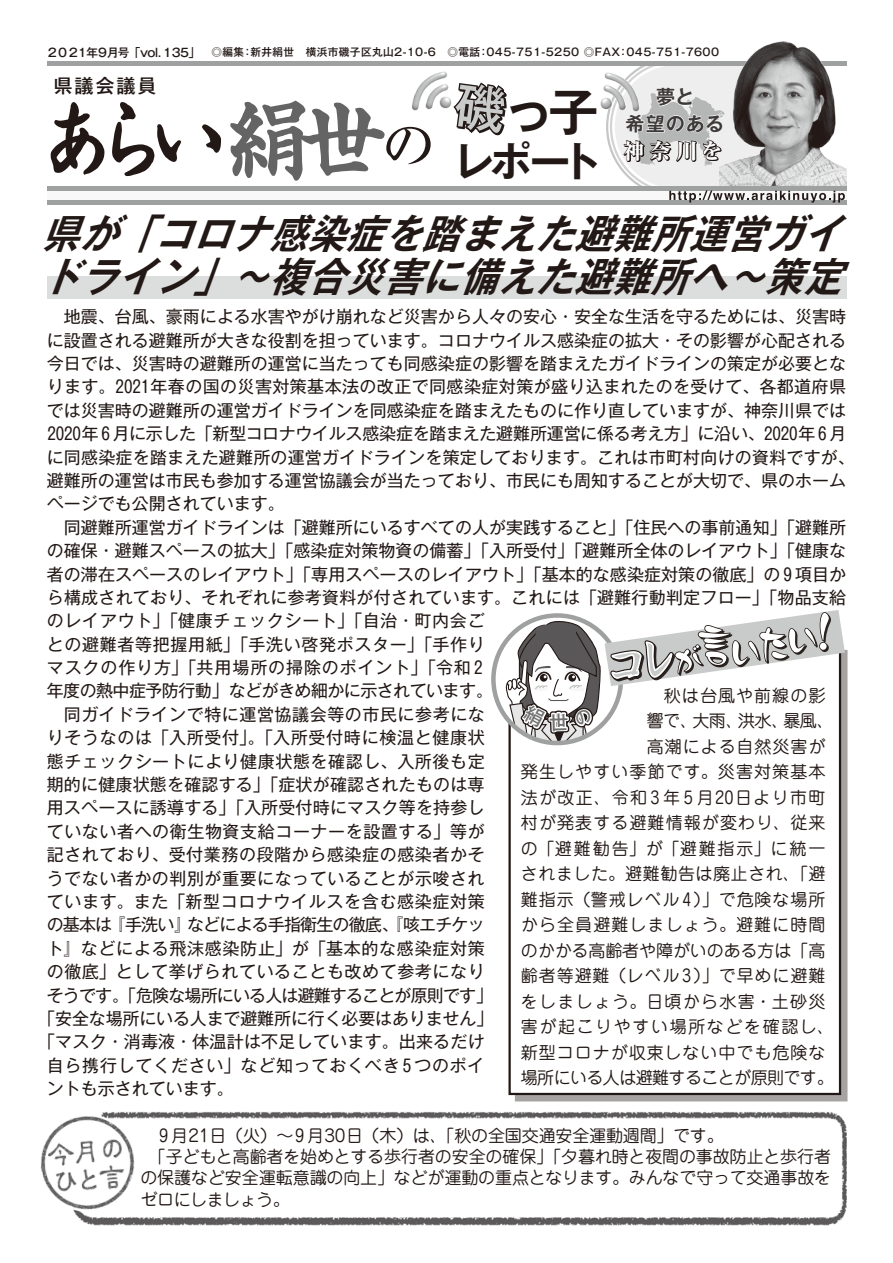
<style>
.page{position:relative;width:893px;height:1263px;background:#fff}
.page>*{position:absolute;margin:0;border:0;box-sizing:border-box;transform-origin:0 0}
.t1{font:88.95px "Sei Kai CB1 Std";letter-spacing:-.21em;color:#221815;scale:.94 1}
.t2{font:700 49.95px "Gothic MB101 Pro De";color:#221815}
.t3{font:700 41.4px "Gothic MB101 Pro De";color:#221815}
.t4{font:italic 700 40.35px "Gothic MB101 Pr 6 De";color:#221815;scale:.93 1}
.t5{font:800 21.3px "Ryumin Pro";color:#fff}
.t6{font:700 19.2px/26.5px "Gothic MB101 Pro De";letter-spacing:.04em;color:#3e3a39;text-align:center}
.t7{font:500 19.2px "Gothic MB101 Pro";letter-spacing:.1em;color:#221815}
.t8{font:16.95px "Gothic MB101 Pr 6";letter-spacing:.005em;color:#221815}
.t9{font:16.95px/21.3px "Jun 201 Pro";letter-spacing:-.01em;color:#221815}
.t10{font:16.95px "Gothic MB101 Pr 6";letter-spacing:.035em;color:#221815}
.t11{font:16.95px "Gothic MB101 Pr 6";letter-spacing:.04em;color:#221815}
.t12{font:16.95px "Jun 201 Pro";letter-spacing:.055em;color:#221815}
.t13{font:16.95px "Gothic MB101 Pr 6";letter-spacing:-.015em;color:#221815}
.t14{font:16.95px "Gothic MB101 Pr 6";letter-spacing:.045em;color:#221815}
.t15{font:16.95px "Jun 201 Pro";letter-spacing:.065em;color:#221815}
.t16{font:16.95px "Gothic MB101 Pr 6";letter-spacing:.025em;color:#221815}
.t17{font:16.95px "Gothic MB101 Pr 6";letter-spacing:-.05em;color:#221815}
.t18{font:16.95px "Gothic MB101 Pr 6";letter-spacing:-.035em;color:#221815}
.t19{font:16.95px "Jun 201 Pro";letter-spacing:.035em;color:#221815}
.t20{font:16.95px "Gothic MB101 Pr 6";letter-spacing:.05em;color:#221815}
.t21{font:16.95px "Gothic MB101 Pr 6";letter-spacing:.03em;color:#221815}
.t22{font:16.95px "Jun 201 Pro";letter-spacing:-.035em;color:#221815}
.t23{font:16.95px "Jun 201 Pro";letter-spacing:.08em;color:#221815}
.t24{font:16.95px "Jun 201 Pro";letter-spacing:-.005em;color:#221815}
.t25{font:16.95px "Jun 201 Pro";letter-spacing:.115em;color:#221815}
.t26{font:16.95px "Jun 201 Pro";letter-spacing:.075em;color:#221815}
.t27{font:16.95px "Jun 201 Pro";letter-spacing:.095em;color:#221815}
.t28{font:16.95px/25.5px "Jun 201 Pro";letter-spacing:.06em;color:#221815}
.t29{font:500 11.7px "Gothic MB101 Pr 6";letter-spacing:-.06em;color:#221815}
.t30{font:500 10.65px "Gothic MB101 Pro";letter-spacing:.04em;color:#221815}
.s1{color:#656464}
.s2{font-family:"Ryumin Pro";font-weight:500;font-size:55.35px}
</style>
<div class="page">
<hr style="left:47px;top:62px;width:799px;height:4px;background:#9fa0a0">
<div style="left:47px;top:187px;width:799px;height:17px;background:#f8f8f8"></div>
<hr style="left:47px;top:201px;width:799px;height:4px;background:#9fa0a0">
<svg style="left:50px;top:102px;width:171px;height:75px"></svg>
<svg style="left:230px;top:100px;width:155px;height:81px"></svg>
<img style="left:412px;top:71px;width:39px;height:40px">
<img style="left:600px;top:99px;width:3px;height:9px">
<img style="left:94px;top:1112px;width:753px;height:114px">
<img style="left:40px;top:1112px;width:110px;height:113px">
<img style="left:719px;top:41px;width:127px;height:145px">
<div style="left:47px;top:186px;width:799px;height:5px;background:#9fa0a0"></div>
<div style="left:47px;top:277px;width:799px;height:22px;background:#dcdddd"></div>
<svg style="left:603px;top:64px;width:242px;height:139px"></svg>
<div style="left:508px;top:643px;width:333px;height:452px;border:2px solid #221815"></div>
<svg style="left:493px;top:615px;width:128px;height:128px"></svg>
<svg style="left:451px;top:82px;width:56px;height:54px"></svg>
<svg style="left:505px;top:610px;width:340px;height:133px"></svg>
<p class="t29" style="left:46px;top:43px;width:155px">２０２1年9月号「vol.１35「</p>
<p class="t30" style="left:250px;top:43px;width:231px">新井絹世　横浜市磯子区丸山2-10-6　◎電話</p>
<p class="t30" style="left:212px;top:43px;width:34px">◎編集</p>
<p class="t30" style="left:478px;top:43px;width:144px">：045-751-5250 ◎FAX</p>
<p class="t30" style="left:618px;top:43px;width:103px">：045-751-7600</p>
<p class="t30" style="left:242px;top:43px;width:12px">：</p>
<p class="t7" style="left:53px;top:69px;width:105px">県議会議員</p>
<h1 class="t1" style="left:35px;top:72px;width:428px">あらい<span class="s1">絹世</span><span class="s2">の</span></h1>
<h2 class="t2" style="left:504px;top:70px;width:96px">っ子</h2>
<h3 class="t3" style="left:453px;top:126px;width:151px">レポート</h3>
<p class="t6" style="left:626px;top:81px;width:100px">夢と<br>希望のある</p>
<p class="t5" style="left:623px;top:134px;width:101px">神奈川を</p>
<h3 class="t4" style="left:41px;top:200px;width:886px">県がコロナ感染症を踏まえた避難所運営ガイ</h3>
<h3 class="t4" style="left:117px;top:200px;width:67px">「</h3>
<h3 class="t4" style="left:269px;top:243px;width:641px">複合災害に備えた避難所へ策定</h3>
<h3 class="t4" style="left:41px;top:243px;width:190px">ドライン</h3>
<h3 class="t4" style="left:193px;top:243px;width:107px">」～</h3>
<h3 class="t4" style="left:727px;top:243px;width:67px">～</h3>
<p class="t8" style="left:47px;top:303px;width:801px">　地震、台風、豪雨による水害やがけ崩れなど災害から人々の安心・安全な生活を守るためには、災害時</p>
<p class="t8" style="left:47px;top:326px;width:801px">に設置される避難所が大きな役割を担っています。コロナウイルス感染症の拡大・その影響が心配される</p>
<p class="t8" style="left:47px;top:349px;width:801px">今日では、災害時の避難所の運営に当たっても同感染症の影響を踏まえたガイドラインの策定が必要とな</p>
<p class="t16" style="left:47px;top:373px;width:801px">ります。2021年春の国の災害対策基本法の改正で同感染症対策が盛り込まれたのを受けて、各都道府県</p>
<p class="t8" style="left:47px;top:396px;width:801px">では災害時の避難所の運営ガイドラインを同感染症を踏まえたものに作り直していますが、神奈川県では</p>
<p class="t13" style="left:48px;top:420px;width:801px">2020年 6 月に示した「新型コロナウイルス感染症を踏まえた避難所運営に係る考え方」に沿い、2020年 6 月</p>
<p class="t8" style="left:47px;top:443px;width:810px">に同感染症を踏まえた避難所の運営ガイドラインを策定しております。これは市町村向けの資料ですが、</p>
<p class="t8" style="left:47px;top:466px;width:801px">避難所の運営は市民も参加する運営協議会が当たっており、市民にも周知することが大切で、県のホーム</p>
<p class="t8" style="left:47px;top:490px;width:240px">ページでも公開されています。</p>
<p class="t8" style="left:47px;top:513px;width:801px">　同避難所運営ガイドラインは「避難所にいるすべての人が実践すること」「住民への事前通知」「避難所</p>
<p class="t8" style="left:47px;top:537px;width:801px">の確保・避難スペースの拡大」「感染症対策物資の備蓄」「入所受付」「避難所全体のレイアウト」「健康な</p>
<p class="t8" style="left:47px;top:560px;width:801px">者の滞在スペースのレイアウト」「専用スペースのレイアウト」「基本的な感染症対策の徹底」の 9 項目か</p>
<p class="t8" style="left:47px;top:583px;width:801px">ら構成されており、それぞれに参考資料が付されています。これには「避難行動判定フロー」「物品支給</p>
<p class="t14" style="left:47px;top:607px;width:439px">のレイアウト」「健康チェックシート」「自治・町内会ご</p>
<p class="t11" style="left:47px;top:630px;width:439px">との避難者等把握用紙」「手洗い啓発ポスター」「手作り</p>
<p class="t20" style="left:47px;top:653px;width:437px">マスクの作り方」「共用場所の掃除のポイント」「令和 2</p>
<p class="t18" style="left:47px;top:677px;width:448px">年度の熱中症予防行動」などがきめ細かに示されています。</p>
<p class="t10" style="left:47px;top:700px;width:440px">　同ガイドラインで特に運営協議会等の市民に参考にな</p>
<p class="t11" style="left:47px;top:724px;width:439px">りそうなのは「入所受付」。「入所受付時に検温と健康状</p>
<p class="t10" style="left:47px;top:747px;width:439px">態チェックシートにより健康状態を確認し、入所後も定</p>
<p class="t8" style="left:47px;top:770px;width:439px">期的に健康状態を確認する」「症状が確認されたものは専</p>
<p class="t8" style="left:47px;top:794px;width:439px">用スペースに誘導する」「入所受付時にマスク等を持参し</p>
<p class="t10" style="left:47px;top:817px;width:439px">ていない者への衛生物資支給コーナーを設置する」等が</p>
<p class="t10" style="left:47px;top:841px;width:439px">記されており、受付業務の段階から感染症の感染者かそ</p>
<p class="t21" style="left:47px;top:864px;width:439px">うでない者かの判別が重要になっていることが示唆され</p>
<p class="t11" style="left:47px;top:887px;width:439px">ています。また「新型コロナウイルスを含む感染症対策</p>
<p class="t17" style="left:187px;top:911px;width:299px">などによる手指衛生の徹底、『咳エチケッ</p>
<p class="t28" style="left:783px;top:681px;width:52px;text-indent:-137px">　秋は台風や前線の影暴風、</p>
<p class="t19" style="left:647px;top:707px;width:52px">響で、</p>
<p class="t12" style="left:647px;top:733px;width:180px">高潮による自然災害が</p>
<p class="t15" style="left:521px;top:758px;width:306px">発生しやすい季節です。災害対策基本</p>
<p class="t23" style="left:521px;top:784px;width:306px">法が改正、令和3 年 5 月20日より市町</p>
<p class="t15" style="left:521px;top:809px;width:306px">村が発表する避難情報が変わり、従来</p>
<p class="t25" style="left:521px;top:835px;width:306px">の「避難勧告」が「避難指示」に統一</p>
<p class="t19" style="left:521px;top:860px;width:306px">されました。避難勧告は廃止され、「避</p>
<p class="t12" style="left:521px;top:886px;width:306px">難指示（警戒レベル4）」で危険な場所</p>
<p class="t15" style="left:521px;top:911px;width:306px">から全員避難しましょう。避難に時間</p>
<p class="t24" style="left:521px;top:937px;width:306px">のかかる高齢者や障がいのある方は「高</p>
<p class="t12" style="left:521px;top:962px;width:306px">齢者等避難（レベル3）」で早めに避難</p>
<p class="t26" style="left:521px;top:988px;width:306px">をしましょう。日頃から水害・土砂災</p>
<p class="t27" style="left:521px;top:1013px;width:315px">害が起こりやすい場所などを確認し、</p>
<p class="t12" style="left:521px;top:1039px;width:306px">新型コロナが収束しない中でも危険な</p>
<p class="t22" style="left:521px;top:1064px;width:315px">場所にいる人は避難することが原則です。</p>
<p class="t19" style="left:738px;top:707px;width:52px">洪水、</p>
<p class="t19" style="left:692px;top:707px;width:52px">大雨、</p>
<p class="t8" style="left:108px;top:911px;width:85px">『手洗い』</p>
<p class="t8" style="left:47px;top:911px;width:67px">の基本は</p>
<p class="t11" style="left:47px;top:934px;width:440px">ト』などによる飛沫感染防止」が「基本的な感染症対策</p>
<p class="t10" style="left:47px;top:958px;width:439px">の徹底」として挙げられていることも改めて参考になり</p>
<p class="t17" style="left:47px;top:981px;width:448px">そうです。「危険な場所にいる人は避難することが原則です「</p>
<p class="t8" style="left:38px;top:1004px;width:457px">「安全な場所にいる人まで避難所に行く必要はありません「</p>
<p class="t8" style="left:38px;top:1028px;width:448px">「マスク・消毒液・体温計は不足しています。出来るだけ</p>
<p class="t14" style="left:47px;top:1051px;width:439px">自ら携行してください」など知っておくべき5 つのポイ</p>
<p class="t8" style="left:47px;top:1074px;width:189px">ントも示されています。</p>
<p class="t9" style="left:140px;top:1123px;width:692px">　9 月21日（火）～9 月30日（木）は、「秋の全国交通安全運動週間」です。<br>　「子どもと高齢者を始めとする歩行者の安全の確保」「夕暮れ時と夜間の事故防止と歩行者の保護など安全運転意識の向上」などが運動の重点となります。みんなで守って交通事故をゼロにしましょう。</p>
</div>
